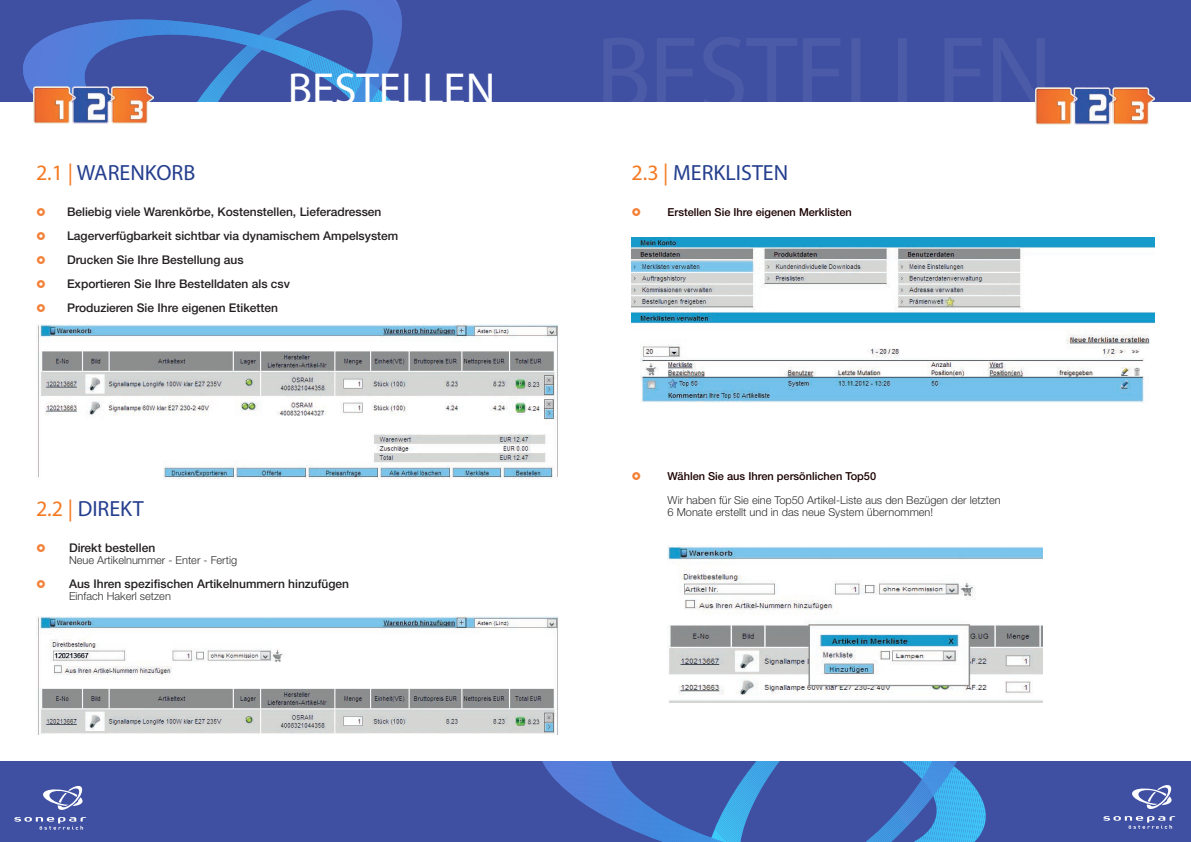
<style>
.page{position:relative;width:1191px;height:842px;background:#fff}
.page>*{position:absolute;margin:0;border:0;box-sizing:border-box;transform-origin:0 0}
.t1{font:45px "Myriad Pro";color:#fff}
.t2{font:22px "Myriad Pro";color:#253f8e}
.t3{font:500 12px/24px "Helvetica Neue LT Std";color:#231f20}
.t4{font:300 11px/12px "Helvetica Neue";color:#312f30}
.t5{font:500 11px "Helvetica Neue LT Std";color:#1b0000}
.s1{color:#f47921}
</style>
<div class="page">
<div style="left:0;top:760px;width:1191px;height:82px;background:#3f50a2"></div>
<div style="left:0;top:0;width:1191px;height:103px;background:#3f50a2"></div>
<svg style="left:530px;top:760px;width:470px;height:82px"></svg>
<img style="left:36px;top:325px;width:522px;height:154px">
<img style="left:36px;top:617px;width:522px;height:118px">
<img style="left:631px;top:237px;width:524px;height:166px">
<img style="left:667px;top:545px;width:375px;height:158px">
<img style="left:1035px;top:87px;width:120px;height:37px">
<svg style="left:1103px;top:785px;width:72px;height:44px"></svg>
<svg style="left:43px;top:786px;width:40px;height:24px"></svg>
<svg style="left:14px;top:817px;width:72px;height:13px"></svg>
<svg style="left:17px;top:0;width:401px;height:124px"></svg>
<h1 class="t1" style="left:288px;top:61px;width:209px">BESTELLEN</h1>
<h2 class="t2" style="left:36px;top:159px;width:161px"><span class="s1">2.1 |</span> WARENKORB</h2>
<p class="t3" style="left:67px;top:200px;width:333px">Beliebig viele Warenkörbe, Kostenstellen, Lieferadressen Lagerverfügbarkeit sichtbar via dynamischem Ampelsystem Drucken Sie Ihre Bestellung aus<br>Exportieren Sie Ihre Bestelldaten als csv<br>Produzieren Sie Ihre eigenen Etiketten</p>
<h2 class="t2" style="left:36px;top:495px;width:109px"><span class="s1">2.2 |</span> DIREKT</h2>
<p class="t3" style="left:69px;top:536px;width:88px">Direkt bestellen</p>
<p class="t4" style="left:69px;top:554px;width:170px">Neue Artikelnummer - Enter - Fertig</p>
<p class="t3" style="left:69px;top:572px;width:282px">Aus Ihren spezifischen Artikelnummern hinzufügen</p>
<p class="t4" style="left:69px;top:590px;width:103px">Einfach Hakerl setzen</p>
<h2 class="t2" style="left:631px;top:159px;width:158px"><span class="s1">2.3 |</span> MERKLISTEN</h2>
<p class="t5" style="left:667px;top:206px;width:186px">Erstellen Sie Ihre eigenen Merklisten</p>
<p class="t5" style="left:667px;top:470px;width:210px">Wählen Sie aus Ihren persönlichen Top50</p>
<p class="t4" style="left:667px;top:494px;width:335px">Wir haben für Sie eine Top50 Artikel-Liste aus den Bezügen der letzten<br>6 Monate erstellt und in das neue System übernommen!</p>
</div>
